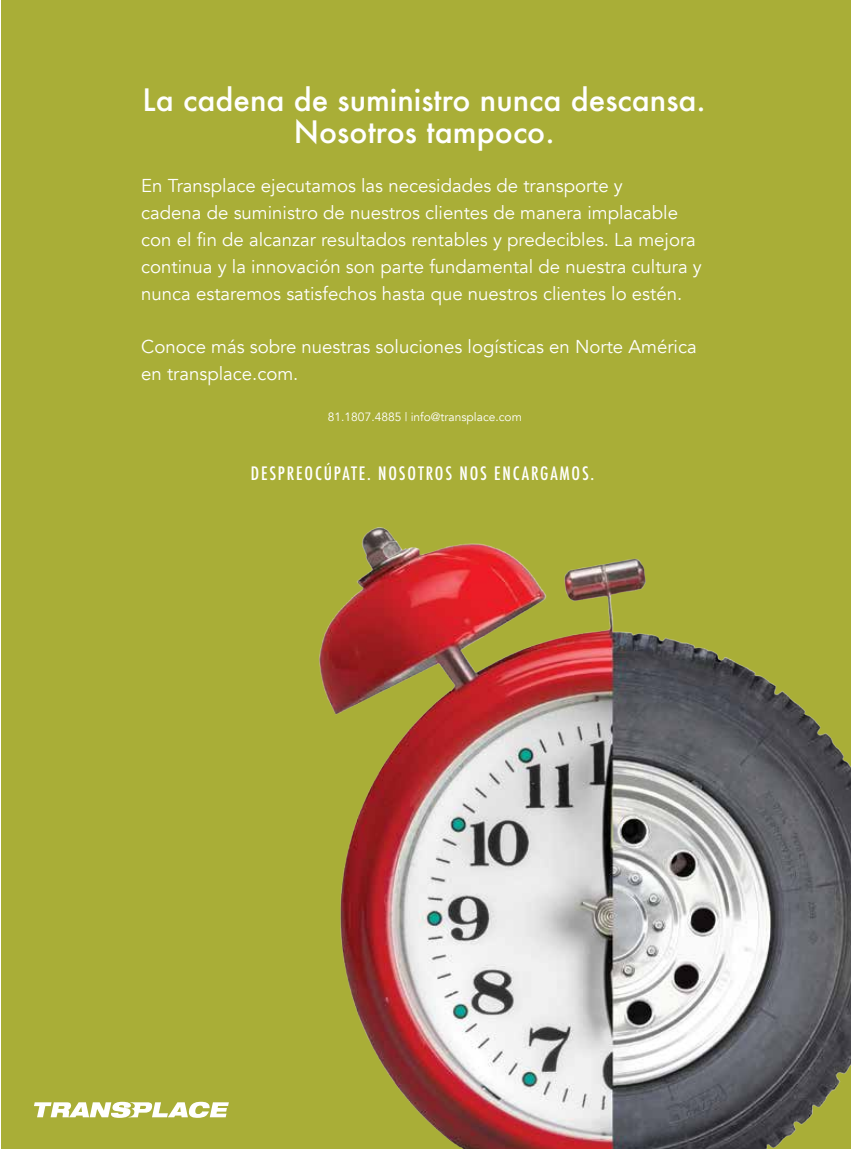
<style>
.page{position:relative;width:851px;height:1149px;background:#fff}
.page>*{position:absolute;margin:0;border:0;box-sizing:border-box;transform-origin:0 0}
.t1{font:500 30px/31.8px "Futura";color:#fff;text-align:center}
.t2{font:18.6px/26.8px "Avenir";color:#fff}
.t3{font:500 condensed 18px "Futura";letter-spacing:.1em;color:#fff}
.t4{font:12px "Avenir";color:#fff}
</style>
<div class="page">
<div style="left:0;top:37px;width:19px;height:1063px;background:#a9ae37"></div>
<hr style="left:0;top:55px;width:1px;height:1026px;background:#00aeef">
<div style="left:2px;top:0;width:848px;height:1148px;background:#a9ae37"></div>
<img style="left:211px;top:527px;width:639px;height:621px">
<svg style="left:34px;top:1101px;width:195px;height:16px"></svg>
<h1 class="t1" style="left:142px;top:84px;width:565px">La cadena de suministro nunca descansa.<br>Nosotros tampoco.</h1>
<p class="t2" style="left:141px;top:173px;width:562px">En Transplace ejecutamos las necesidades de transporte y<br>cadena de suministro de nuestros clientes de manera implacable con el fin de alcanzar resultados rentables y predecibles. La mejora continua y la innovación son parte fundamental de nuestra cultura y nunca estaremos satisfechos hasta que nuestros clientes lo estén.</p>
<p class="t2" style="left:141px;top:334px;width:556px">Conoce más sobre nuestras soluciones logísticas en Norte América en transplace.com.</p>
<p class="t4" style="left:328px;top:409px;width:195px">81.1807.4885 | info@transplace.com</p>
<p class="t3" style="left:251px;top:462px;width:345px">DESPREOCÚPATE. NOSOTROS NOS ENCARGAMOS.</p>
</div>
